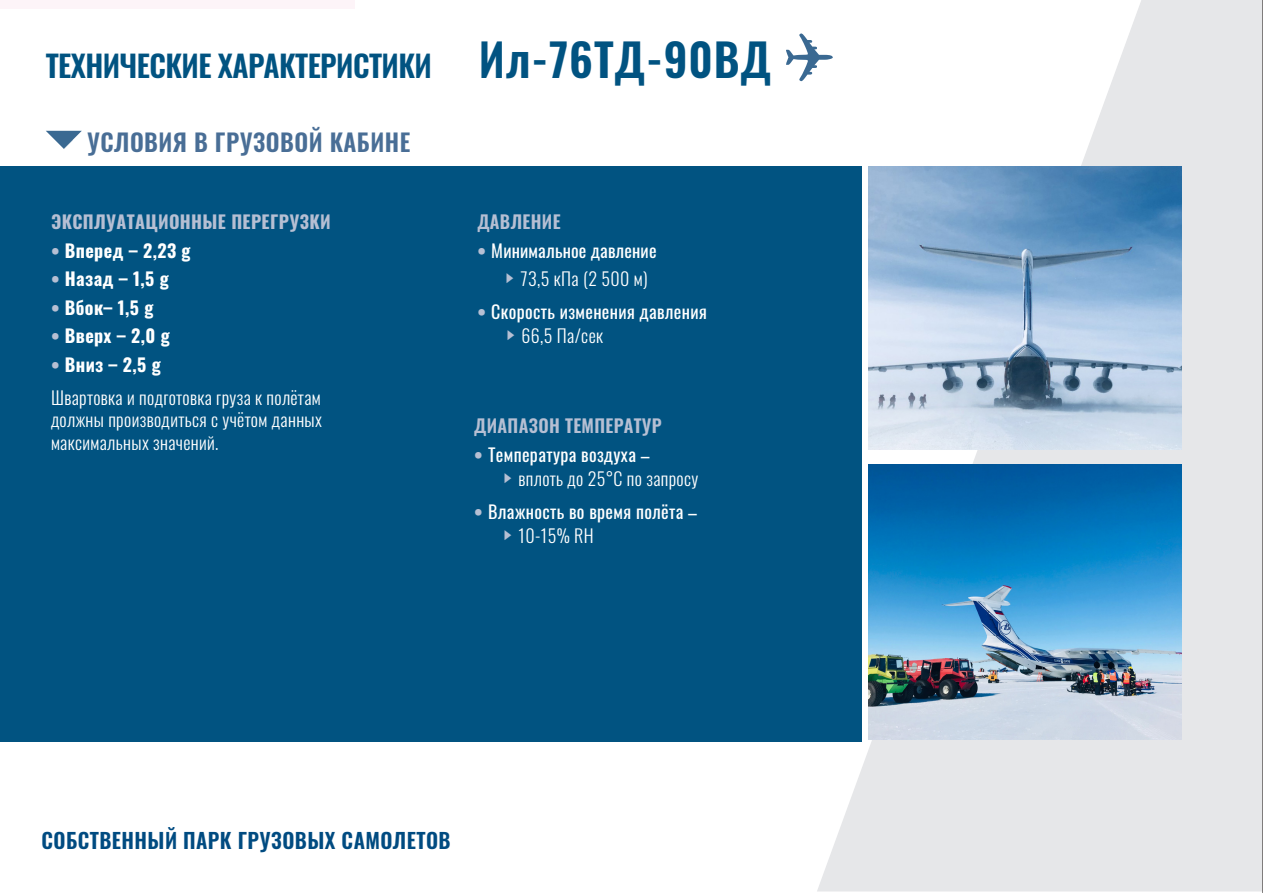
<style>
.page{position:relative;width:1263px;height:893px;background:#fff}
.page>*{position:absolute;margin:0;border:0;box-sizing:border-box;transform-origin:0 0}
.t1{font:600 45px "Oswald";letter-spacing:.02em;color:#015381}
.t2{font:600 30px "Oswald";letter-spacing:-.02em;color:#015381}
.t3{font:600 24px "Oswald";letter-spacing:.02em;color:#496e96}
.t4{font:600 21px "Oswald";letter-spacing:.02em;color:#004b81}
.t5{font:300 18px/22.5px "Oswald";letter-spacing:.02em;color:#fff}
.t6{font:18px/24px "Oswald";letter-spacing:.02em;color:#fff}
.t7{font:700 18px "Oswald";letter-spacing:.02em;color:#fff}
.t8{font:700 18px "Oswald";letter-spacing:.02em;color:#b6bfd3}
.t9{font:600 18px "Oswald";letter-spacing:.02em;color:#b6bfd3}
.s1{color:#b6bfd3}
.s2{font-weight:700;color:#b6bfd3}
.s3{font-weight:300}
</style>
<div class="page">
<svg style="left:817px;top:0;width:445px;height:891px;fill:#e6e7e9"></svg>
<div style="left:0;top:166px;width:861px;height:576px;background:#015381"></div>
<img style="left:868px;top:167px;width:314px;height:283px">
<svg style="left:786px;top:33px;width:47px;height:48px"></svg>
<svg style="left:46px;top:131px;width:36px;height:18px"></svg>
<div style="left:0;top:0;width:354px;height:9px;background:#fdf4f8"></div>
<img style="left:868px;top:464px;width:314px;height:276px">
<hr style="left:1262px;top:0;width:1px;height:893px;background:#1b1513">
<p class="t2" style="left:46px;top:39px;width:388px">ТЕХНИЧЕСКИЕ ХАРАКТЕРИСТИКИ</p>
<p class="t3" style="left:87px;top:121px;width:325px">УСЛОВИЯ В ГРУЗОВОЙ КАБИНЕ</p>
<p class="t8" style="left:51px;top:212px;width:281px">ЭКСПЛУАТАЦИОННЫЕ ПЕРЕГРУЗКИ</p>
<p class="t7" style="left:51px;top:241px;width:141px"><span class="s1">•</span> Вперед – 2,23 g</p>
<p class="t7" style="left:51px;top:269px;width:119px"><span class="s1">•</span> Назад – 1,5 g</p>
<p class="t7" style="left:51px;top:298px;width:104px"><span class="s1">•</span> Вбок– 1,5 g</p>
<p class="t7" style="left:51px;top:326px;width:120px"><span class="s1">•</span> Вверх – 2,0 g</p>
<p class="t7" style="left:51px;top:355px;width:111px"><span class="s1">•</span> Вниз – 2,5 g</p>
<p class="t5" style="left:51px;top:384px;width:272px">Швартовка и подготовка груза к полётам должны производиться с учётом данных</p>
<p class="t5" style="left:51px;top:429px;width:169px">максимальных значений.</p>
<p class="t1" style="left:479px;top:20px;width:294px">Ил-76ТД-90ВД</p>
<p class="t9" style="left:477px;top:206px;width:85px">ДАВЛЕНИЕ</p>
<p class="t6" style="left:477px;top:236px;width:181px"><span class="s2">•</span> Минимальное давление</p>
<p class="t5" style="left:520px;top:266px;width:129px">73,5 кПа (2 500 м)</p>
<p class="t6" style="left:477px;top:298px;width:231px"><span class="s2">•</span> Скорость изменения давления</p>
<p class="t5" style="left:522px;top:323px;width:83px">66,5 Па/сек</p>
<p class="t9" style="left:474px;top:410px;width:189px">ДИАПАЗОН ТЕМПЕРАТУР</p>
<p class="t6" style="left:474px;top:441px;width:177px"><span class="s2">•</span> Температура воздуха –</p>
<p class="t5" style="left:518px;top:465px;width:181px">вплоть до 25°C по запросу</p>
<p class="t6" style="left:518px;top:498px;width:180px;text-indent:-44px"><span class="s2">•</span> Влажность во время полёта –<br><span class="s3">10-15% RH</span></p>
<p class="t4" style="left:41px;top:822px;width:411px">СОБСТВЕННЫЙ ПАРК ГРУЗОВЫХ САМОЛЕТОВ</p>
</div>
